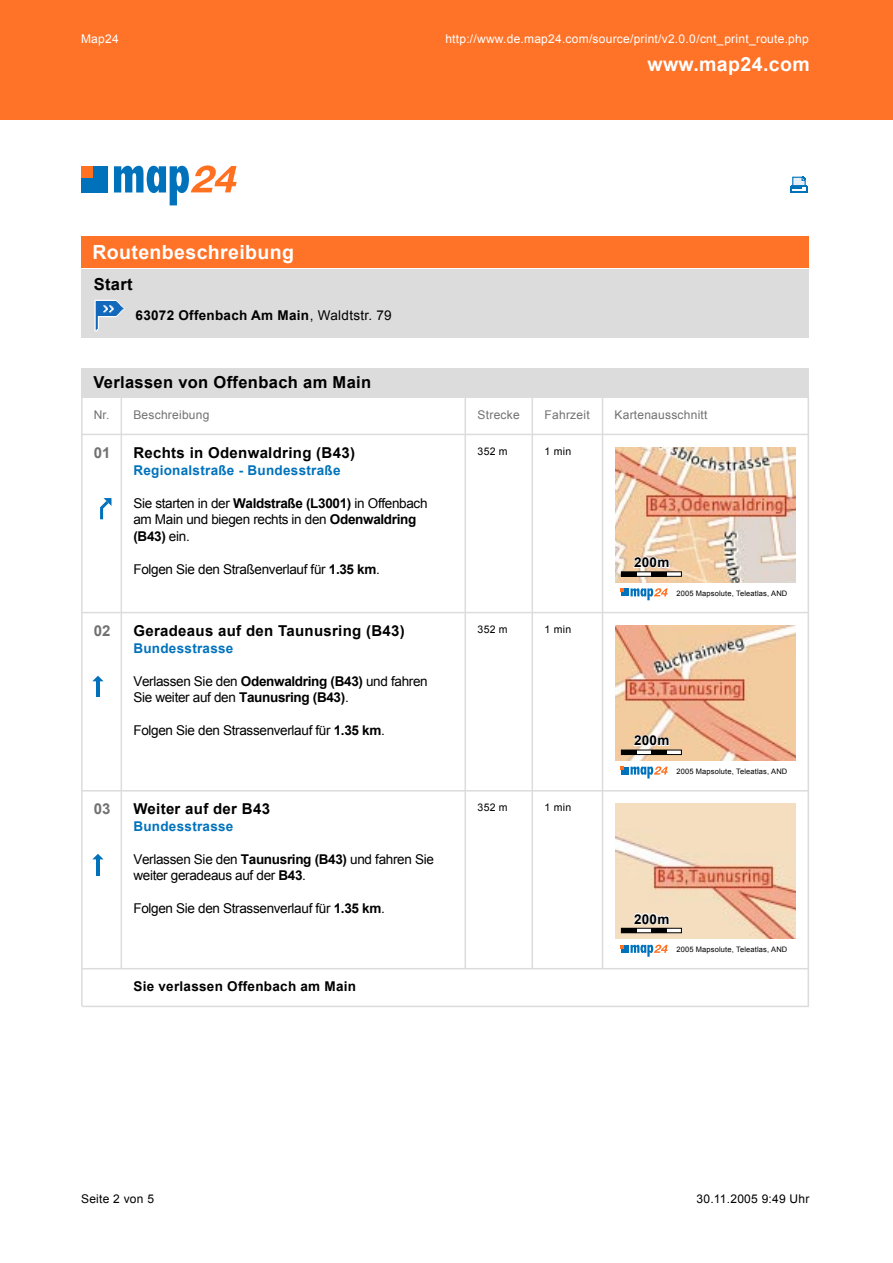
<style>
.page{position:relative;width:893px;height:1263px;background:#fff}
.page>*{position:absolute;margin:0;border:0;box-sizing:border-box;transform-origin:0 0}
.t1{font:700 19.5px "Arial";letter-spacing:.02em;color:#fff}
.t2{font:700 16.5px "Arial";letter-spacing:.02em;color:#000}
.t3{font:700 15px "Arial";letter-spacing:.02em;color:#000}
.t4{font:700 15px "Arial";color:#727171}
.t5{font:13.5px/16.5px "Arial";letter-spacing:-.025em;color:#000}
.t6{font:700 13.5px "Arial";letter-spacing:.02em;color:#000}
.t7{font:700 13.5px "Arial";letter-spacing:.02em;color:#0072bc}
.t8{font:12px "Arial";letter-spacing:.02em;color:#fff}
.t9{font:12px "Arial";letter-spacing:.02em;color:#727171}
.t10{font:12px "Arial";letter-spacing:.02em;color:#000}
.t11{font:10.5px "Arial";letter-spacing:.02em;color:#000}
.t12{font:7.5px "Arial";letter-spacing:.02em;color:#000}
.s1{font-weight:400}
.s2{font-weight:700}
</style>
<div class="page">
<div style="left:0;top:0;width:892px;height:120px;background:#ff7328"></div>
<hr style="left:81px;top:397px;width:2px;height:609px;background:#dcdcdc">
<hr style="left:121px;top:397px;width:1px;height:572px;background:#dcdcdc">
<hr style="left:531px;top:398px;width:2px;height:570px;background:#dcdcdc">
<hr style="left:601px;top:397px;width:2px;height:572px;background:#dcdcdc">
<hr style="left:807px;top:397px;width:2px;height:609px;background:#dcdcdc">
<div style="left:81px;top:368px;width:728px;height:30px;background:#dcdcdc"></div>
<hr style="left:82px;top:434px;width:726px;height:1px;background:#dcdcdc">
<hr style="left:82px;top:612px;width:726px;height:1px;background:#dcdcdc">
<hr style="left:82px;top:790px;width:726px;height:2px;background:#dcdcdc">
<hr style="left:464px;top:398px;width:2px;height:570px;background:#dcdcdc">
<svg style="left:100px;top:498px;width:11px;height:21px"></svg>
<svg style="left:92px;top:676px;width:11px;height:5px"></svg>
<hr style="left:96px;top:680px;width:3px;height:17px;background:#0072bc">
<svg style="left:93px;top:854px;width:10px;height:5px"></svg>
<hr style="left:96px;top:858px;width:3px;height:17px;background:#0072bc">
<hr style="left:82px;top:968px;width:726px;height:1px;background:#dcdcdc">
<hr style="left:82px;top:1006px;width:727px;height:1px;background:#dcdcdc">
<div style="left:81px;top:236px;width:728px;height:32px;background:#ff7328"></div>
<div style="left:81px;top:269px;width:728px;height:69px;background:#dcdcdc"></div>
<svg style="left:94px;top:300px;width:31px;height:31px"></svg>
<img style="left:615px;top:447px;width:180px;height:135px">
<img style="left:615px;top:626px;width:180px;height:135px">
<img style="left:615px;top:804px;width:180px;height:135px">
<hr style="left:621px;top:572px;width:60px;height:4px;background:#fff">
<div style="left:621px;top:571px;width:60px;height:6px;border:1px solid #000"></div>
<hr style="left:621px;top:572px;width:15px;height:4px;background:#000">
<hr style="left:651px;top:572px;width:15px;height:4px;background:#000">
<svg style="left:632px;top:556px;width:38px;height:13px"></svg>
<div style="left:620px;top:588px;width:8px;height:8px;background:#0072bc"></div>
<svg style="left:620px;top:588px;width:4px;height:4px"></svg>
<svg style="left:630px;top:588px;width:37px;height:12px"></svg>
<div style="left:621px;top:928px;width:60px;height:5px;background:#fff"></div>
<div style="left:621px;top:928px;width:60px;height:5px;border:1px solid #000"></div>
<div style="left:621px;top:928px;width:15px;height:5px;background:#000"></div>
<div style="left:651px;top:928px;width:15px;height:5px;background:#000"></div>
<svg style="left:632px;top:912px;width:38px;height:13px"></svg>
<div style="left:620px;top:945px;width:8px;height:8px;background:#0072bc"></div>
<svg style="left:620px;top:945px;width:4px;height:3px"></svg>
<svg style="left:630px;top:945px;width:37px;height:12px"></svg>
<div style="left:621px;top:750px;width:60px;height:5px;background:#fff"></div>
<div style="left:621px;top:750px;width:60px;height:5px;border:1px solid #000"></div>
<div style="left:621px;top:750px;width:15px;height:5px;background:#000"></div>
<div style="left:651px;top:750px;width:15px;height:5px;background:#000"></div>
<svg style="left:632px;top:734px;width:38px;height:13px"></svg>
<div style="left:620px;top:767px;width:8px;height:8px;background:#0072bc"></div>
<svg style="left:620px;top:767px;width:4px;height:3px"></svg>
<svg style="left:630px;top:766px;width:37px;height:13px"></svg>
<div style="left:81px;top:166px;width:26px;height:26px;background:#0072bc"></div>
<div style="left:81px;top:166px;width:11px;height:11px;background:#ff7021"></div>
<svg style="left:114px;top:165px;width:122px;height:40px"></svg>
<div style="left:789px;top:186px;width:18px;height:7px;background:#0072bc"></div>
<svg style="left:791px;top:176px;width:15px;height:15px"></svg>
<p class="t8" style="left:81px;top:32px;width:39px">Map24</p>
<p class="t8" style="left:445px;top:32px;width:365px">http://www.de.map24.com/source/print/v2.0.0/cnt_print_route.php</p>
<h1 class="t1" style="left:92px;top:241px;width:203px">Routenbeschreibung</h1>
<p class="t2" style="left:94px;top:275px;width:40px">Start</p>
<p class="t6" style="left:136px;top:308px;width:258px">63072 Offenbach Am Main<span class="s1">, Waldtstr. 79</span></p>
<h1 class="t1" style="left:647px;top:53px;width:164px">www.map24.com</h1>
<p class="t2" style="left:93px;top:373px;width:279px">Verlassen von Offenbach am Main</p>
<p class="t9" style="left:94px;top:408px;width:117px">Nr. Beschreibung</p>
<p class="t9" style="left:544px;top:408px;width:47px">Fahrzeit</p>
<p class="t9" style="left:614px;top:408px;width:94px">Kartenausschnitt</p>
<p class="t4" style="left:94px;top:444px;width:18px">01</p>
<p class="t3" style="left:133px;top:444px;width:223px">Rechts in Odenwaldring (B43)</p>
<p class="t11" style="left:544px;top:445px;width:28px">1 min</p>
<p class="t7" style="left:133px;top:462px;width:209px">Regionalstraße - Bundesstraße</p>
<p class="t5" style="left:133px;top:495px;width:296px">Sie starten in der <span class="s2">Waldstraße (L3001)</span> in Offenbach am Main und biegen rechts in den <span class="s2">Odenwaldring (B43)</span> ein.</p>
<p class="t5" style="left:133px;top:561px;width:248px">Folgen Sie den Straßenverlauf für <span class="s2">1.35 km</span>.</p>
<p class="t9" style="left:477px;top:408px;width:44px">Strecke</p>
<p class="t11" style="left:477px;top:445px;width:32px">352 m</p>
<p class="t6" style="left:634px;top:555px;width:37px">200m</p>
<p class="t3" style="left:133px;top:622px;width:273px">Geradeaus auf den Taunusring (B43)</p>
<p class="t11" style="left:477px;top:623px;width:32px">352 m</p>
<p class="t7" style="left:133px;top:640px;width:102px">Bundesstrasse</p>
<p class="t5" style="left:133px;top:673px;width:296px">Verlassen Sie den <span class="s2">Odenwaldring (B43)</span> und fahren<br>Sie weiter auf den <span class="s2">Taunusring (B43)</span>.</p>
<p class="t5" style="left:133px;top:722px;width:253px">Folgen Sie den Strassenverlauf für <span class="s2">1.35 km</span>.</p>
<p class="t4" style="left:94px;top:622px;width:18px">02</p>
<p class="t11" style="left:544px;top:623px;width:28px">1 min</p>
<p class="t4" style="left:94px;top:801px;width:18px">03</p>
<p class="t3" style="left:133px;top:801px;width:138px">Weiter auf der B43</p>
<p class="t11" style="left:544px;top:801px;width:28px">1 min</p>
<p class="t7" style="left:133px;top:818px;width:102px">Bundesstrasse</p>
<p class="t5" style="left:133px;top:851px;width:302px">Verlassen Sie den <span class="s2">Taunusring (B43)</span> und fahren Sie weiter geradeaus auf der <span class="s2">B43</span>.</p>
<p class="t5" style="left:133px;top:900px;width:253px">Folgen Sie den Strassenverlauf für <span class="s2">1.35 km</span>.</p>
<p class="t11" style="left:477px;top:801px;width:32px">352 m</p>
<p class="t6" style="left:133px;top:979px;width:224px">Sie verlassen Offenbach am Main</p>
<p class="t12" style="left:676px;top:589px;width:112px">2005 Mapsolute, Teleatlas, AND</p>
<p class="t6" style="left:634px;top:733px;width:37px">200m</p>
<p class="t12" style="left:676px;top:767px;width:112px">2005 Mapsolute, Teleatlas, AND</p>
<p class="t6" style="left:634px;top:911px;width:37px">200m</p>
<p class="t12" style="left:676px;top:946px;width:112px">2005 Mapsolute, Teleatlas, AND</p>
<p class="t10" style="left:81px;top:1192px;width:74px">Seite 2 von 5</p>
<p class="t10" style="left:696px;top:1192px;width:114px">30.11.2005 9:49 Uhr</p>
</div>
